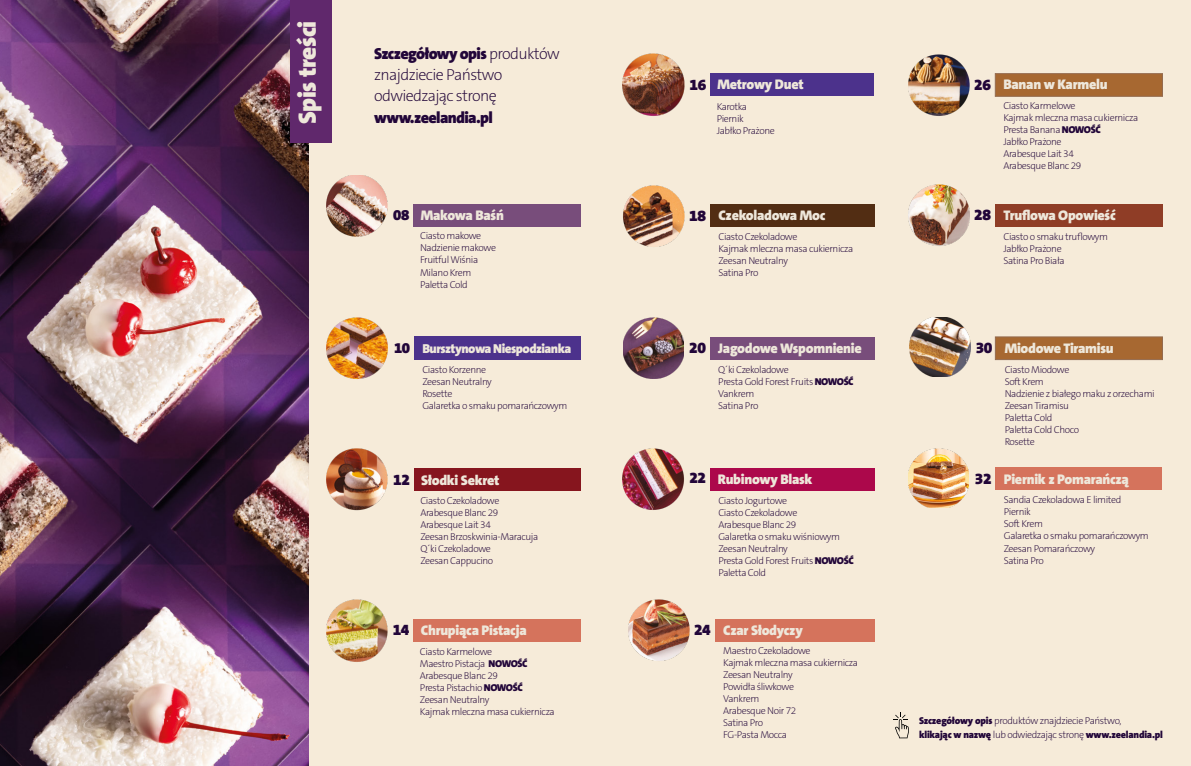
<style>
.page{position:relative;width:1191px;height:766px;background:#fff}
.page>*{position:absolute;margin:0;border:0;box-sizing:border-box;transform-origin:0 0}
.t1{font:900 25px "The Sans C5";letter-spacing:-.02em;color:#eee7da}
.t2{font:200 16px/21px "The Sans C5";letter-spacing:-.04em;color:#220639}
.t3{font:900 16px "The Sans C5";letter-spacing:-.04em;color:#220639}
.t4{font:900 15.6px "The Sans C5";color:#220639}
.t5{font:900 15px "The Sans C5";color:#220639}
.t6{font:900 14px "The Sans C5";letter-spacing:-.02em;color:#eee7da}
.t7{font:900 13px "The Sans C5";letter-spacing:-.04em;color:#eee7da}
.t8{font:200 10px/12px "The Sans C5";letter-spacing:-.04em;color:#220639}
.s1{font-weight:900}
.s2{font-size:15px;color:#220639}
.s3{font-size:15.6px;color:#220639}
</style>
<div class="page">
<div style="left:307px;top:0;width:884px;height:765px;background:#f6ebd9"></div>
<div style="left:413px;top:618px;width:168px;height:23px;background:#d5735c"></div>
<img style="left:326px;top:599px;width:62px;height:63px">
<div style="left:995px;top:73px;width:167px;height:23px;background:#a76831;border:1px solid #946b4f"></div>
<img style="left:908px;top:54px;width:61px;height:62px">
<div style="left:715px;top:618px;width:159px;height:23px;background:#d5735c"></div>
<img style="left:628px;top:599px;width:61px;height:62px">
<div style="left:710px;top:467px;width:164px;height:23px;background:#ac084b"></div>
<img style="left:622px;top:448px;width:62px;height:62px">
<div style="left:413px;top:204px;width:168px;height:22px;background:#784d7b"></div>
<img style="left:326px;top:175px;width:62px;height:61px">
<div style="left:414px;top:467px;width:167px;height:23px;background:#86151e"></div>
<img style="left:326px;top:448px;width:62px;height:62px">
<div style="left:710px;top:337px;width:164px;height:22px;background:#784d7b"></div>
<img style="left:623px;top:317px;width:61px;height:61px">
<div style="left:995px;top:336px;width:167px;height:23px;background:#a76831;border:1px solid #946b4f"></div>
<img style="left:909px;top:318px;width:62px;height:59px">
<div style="left:710px;top:204px;width:164px;height:23px;background:#522d13"></div>
<img style="left:623px;top:185px;width:62px;height:62px">
<div style="left:995px;top:467px;width:167px;height:23px;background:#d5735c"></div>
<img style="left:909px;top:448px;width:59px;height:60px">
<div style="left:995px;top:204px;width:167px;height:23px;background:#8f3d26"></div>
<img style="left:908px;top:184px;width:62px;height:62px">
<img style="left:622px;top:53px;width:63px;height:63px">
<div style="left:710px;top:73px;width:164px;height:23px;background:#4c328c"></div>
<img style="left:0;top:0;width:309px;height:765px">
<div style="left:290px;top:0;width:41px;height:143px;background:#60286c"></div>
<div style="left:414px;top:336px;width:167px;height:23px;background:#4c328c"></div>
<img style="left:326px;top:317px;width:62px;height:62px">
<svg style="left:893px;top:712px;width:16px;height:26px"></svg>
<h1 class="t1" style="left:291px;top:123px;width:104px;rotate:-90deg">Spis treści</h1>
<h2 class="t2" style="left:374px;top:44px;width:187px"><span class="s1">Szczegółowy opis</span> produktów znajdziecie Państwo odwiedzając stronę</h2>
<h2 class="t3" style="left:374px;top:107px;width:120px">www.zeelandia.pl</h2>
<h3 class="t6" style="left:393px;top:206px;width:112px"><span class="s2">08</span> Makowa Baśń</h3>
<p class="t8" style="left:420px;top:230px;width:77px">Ciasto makowe<br>Nadzienie makowe<br>Fruitful Wiśnia<br>Milano Krem<br>Paletta Cold</p>
<h3 class="t5" style="left:394px;top:338px;width:18px">10</h3>
<h3 class="t7" style="left:422px;top:340px;width:150px">Bursztynowa Niespodzianka</h3>
<p class="t8" style="left:422px;top:363px;width:146px">Ciasto Korzenne<br>Zeesan Neutralny<br>Rosette<br>Galaretka o smaku pomarańczowym</p>
<h3 class="t6" style="left:393px;top:470px;width:108px"><span class="s3">12</span> Słodki Sekret</h3>
<p class="t8" style="left:420px;top:494px;width:119px">Ciasto Czekoladowe<br>Arabesque Blanc 29<br>Arabesque Lait 34<br>Zeesan Brzoskwinia-Maracuja<br>Q´ki Czekoladowe<br>Zeesan Cappucino</p>
<h3 class="t6" style="left:393px;top:621px;width:136px"><span class="s3">14</span> Chrupiąca Pistacja</h3>
<p class="t8" style="left:420px;top:645px;width:136px">Ciasto Karmelowe<br>Maestro Pistacja <span class="s1">NOWOŚĆ<br></span>Arabesque Blanc 29<br>Presta Pistachio <span class="s1">NOWOŚĆ<br></span>Zeesan Neutralny<br>Kajmak mleczna masa cukiernicza</p>
<h3 class="t4" style="left:689px;top:75px;width:18px">16</h3>
<h3 class="t6" style="left:717px;top:75px;width:88px">Metrowy Duet</h3>
<p class="t8" style="left:716px;top:100px;width:60px">Karotka<br>Piernik<br>Jabłko Prażone</p>
<h3 class="t6" style="left:689px;top:206px;width:138px"><span class="s3">18</span> Czekoladowa Moc</h3>
<p class="t8" style="left:718px;top:231px;width:136px">Ciasto Czekoladowe<br>Kajmak mleczna masa cukiernicza<br>Zeesan Neutralny<br>Satina Pro</p>
<h3 class="t6" style="left:689px;top:339px;width:174px"><span class="s3">20</span> Jagodowe Wspomnienie</h3>
<p class="t8" style="left:718px;top:363px;width:137px">Q´ki Czekoladowe<br>Presta Gold Forest Fruits <span class="s1">NOWOŚĆ<br></span>Vankrem<br>Satina Pro</p>
<h3 class="t6" style="left:689px;top:470px;width:125px"><span class="s3">22</span> Rubinowy Blask</h3>
<p class="t8" style="left:718px;top:494px;width:137px">Ciasto Jogurtowe<br>Ciasto Czekoladowe<br>Arabesque Blanc 29<br>Galaretka o smaku wiśniowym<br>Zeesan Neutralny<br>Presta Gold Forest Fruits <span class="s1">NOWOŚĆ<br></span>Paletta Cold</p>
<h3 class="t6" style="left:694px;top:621px;width:110px"><span class="s3">24</span> Czar Słodyczy</h3>
<p class="t8" style="left:723px;top:644px;width:136px">Maestro Czekoladowe<br>Kajmak mleczna masa cukiernicza<br>Zeesan Neutralny<br>Powidła śliwkowe<br>Vankrem<br>Arabesque Noir 72<br>Satina Pro<br>FG-Pasta Mocca</p>
<h3 class="t6" style="left:974px;top:75px;width:135px"><span class="s3">26</span> Banan w Karmelu</h3>
<p class="t8" style="left:1003px;top:100px;width:136px">Ciasto Karmelowe<br>Kajmak mleczna masa cukiernicza<br>Presta Banana <span class="s1">NOWOŚĆ<br></span>Jabłko Prażone<br>Arabesque Lait 34<br>Arabesque Blanc 29</p>
<h3 class="t6" style="left:974px;top:206px;width:143px"><span class="s3">28</span> Truflowa Opowieść</h3>
<p class="t8" style="left:1003px;top:230px;width:106px">Ciasto o smaku truflowym<br>Jabłko Prażone<br>Satina Pro Biała</p>
<h3 class="t6" style="left:975px;top:339px;width:139px"><span class="s3">30</span> Miodowe Tiramisu</h3>
<p class="t8" style="left:1004px;top:363px;width:152px">Ciasto Miodowe<br>Soft Krem<br>Nadzienie z białego maku z orzechami<br>Zeesan Tiramisu<br>Paletta Cold<br>Paletta Cold Choco<br>Rosette</p>
<h3 class="t6" style="left:974px;top:470px;width:156px"><span class="s3">32</span> Piernik z Pomarańczą</h3>
<p class="t8" style="left:1003px;top:494px;width:146px">Sandia Czekoladowa E limited<br>Piernik<br>Soft Krem<br>Galaretka o smaku pomarańczowym<br>Zeesan Pomarańczowy<br>Satina Pro</p>
<p class="t8" style="left:919px;top:713px;width:245px;line-height:14px"><span class="s1">Szczegółowy opis</span> produktów znajdziecie Państwo,<br><span class="s1">klikając w nazwę</span> lub odwiedzając stronę <span class="s1">www.zeelandia.pl</span></p>
</div>
